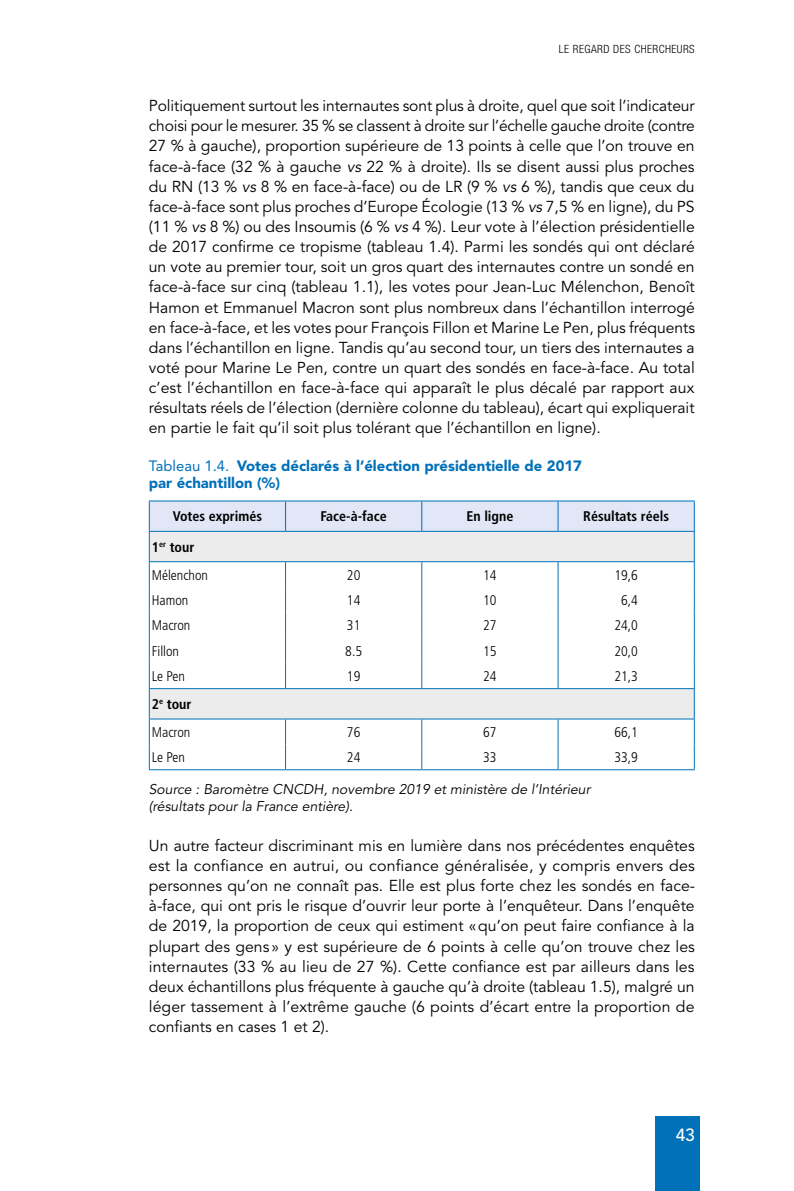
<style>
.page{position:relative;width:794px;height:1191px;background:#fff}
.page>*{position:absolute;margin:0;border:0;box-sizing:border-box;transform-origin:0 0}
.t1{font:500 17.5px "Avenir LT Std";color:#fff}
.t2{font:15.75px/20.1px "Avenir LT Std";color:#000;text-align:justify}
.Tableau_titre_mentio{font:900 14.88px/17.5px "Avenir LT Std";color:#0070b9}
.Tableau_chiffres{font:300 condensed 14px "Frutiger LT Std";color:#000}
.Tableau_source{font:italic 14px/16.6px "Avenir LT Std";color:#000}
.Tableau_tétière{font:700 condensed 14px "Frutiger LT Std";color:#000}
.t3{font:300 condensed 11.38px "Helvetica Neue LT Std";color:#000}
.s1{font-style:italic}
.s2{font-weight:400}
</style>
<div class="page">
<div style="left:655px;top:1116px;width:44px;height:75px;background:#0070b9"></div>
<hr style="left:149px;top:769px;width:136px;height:1px;background:#0070b9">
<hr style="left:285px;top:769px;width:137px;height:1px;background:#0070b9">
<hr style="left:422px;top:769px;width:136px;height:1px;background:#0070b9">
<hr style="left:558px;top:769px;width:136px;height:1px;background:#0070b9">
<hr style="left:149px;top:500px;width:136px;height:1px;background:#0070b9">
<hr style="left:285px;top:500px;width:137px;height:1px;background:#0070b9">
<hr style="left:422px;top:500px;width:136px;height:1px;background:#0070b9">
<hr style="left:558px;top:500px;width:136px;height:1px;background:#0070b9">
<svg style="left:149px;top:501px;width:546px;height:268px"></svg>
<hr style="left:149px;top:718px;width:136px;height:1px;background:#0070b9">
<hr style="left:285px;top:718px;width:137px;height:1px;background:#0070b9">
<hr style="left:422px;top:718px;width:136px;height:1px;background:#0070b9">
<hr style="left:558px;top:718px;width:136px;height:1px;background:#0070b9">
<p class="t3" style="left:559px;top:42px;width:21px">LE REGARD</p>
<p class="t3" style="left:613px;top:42px;width:7px">DES</p>
<p class="t3" style="left:634px;top:42px;width:44px">CHERCHEURS</p>
<p class="t2" style="left:149px;top:96px;width:547px">Politiquement surtout les internautes sont plus à droite, quel que soit l’indicateur choisi pour le mesurer. 35 % se classent à droite sur l’échelle gauche droite (contre 27 % à gauche), proportion supérieure de 13 points à celle que l’on trouve en face-à-face (32 % à gauche <span class="s1">vs</span> 22 % à droite). Ils se disent aussi plus proches du RN (13 % <span class="s1">vs</span> 8 % en face-à-face) ou de LR (9 % <span class="s1">vs</span> 6 %), tandis que ceux du face-à-face sont plus proches d’Europe Écologie (13 % <span class="s1">vs</span> 7,5 % en ligne), du PS (11 % <span class="s1">vs</span> 8 %) ou des Insoumis (6 % <span class="s1">vs</span> 4 %). Leur vote à l’élection présidentielle de 2017 confirme ce tropisme (tableau 1.4). Parmi les sondés qui ont déclaré un vote au premier tour, soit un gros quart des internautes contre un sondé en face-à-face sur cinq (tableau 1.1), les votes pour Jean-Luc Mélenchon, Benoît Hamon et Emmanuel Macron sont plus nombreux dans l’échantillon interrogé en face-à-face, et les votes pour François Fillon et Marine Le Pen, plus fréquents dans l’échantillon en ligne. Tandis qu’au second tour, un tiers des internautes a voté pour Marine Le Pen, contre un quart des sondés en face-à-face. Au total c’est l’échantillon en face-à-face qui apparaît le plus décalé par rapport aux résultats réels de l’élection (dernière colonne du tableau), écart qui expliquerait en partie le fait qu’il soit plus tolérant que l’échantillon en ligne).</p>
<p class="Tableau_titre_mentio" style="left:149px;top:456px;width:435px"><span class="s2">Tableau 1.4.</span> Votes déclarés à l’élection présidentielle de 2017 par échantillon (%)</p>
<p class="Tableau_tétière" style="left:173px;top:508px;width:91px">Votes exprimés</p>
<p class="Tableau_tétière" style="left:320px;top:508px;width:68px">Face-à-face</p>
<p class="Tableau_tétière" style="left:466px;top:508px;width:48px">En ligne</p>
<p class="Tableau_tétière" style="left:583px;top:508px;width:87px">Résultats réels</p>
<p class="Tableau_tétière" style="left:152px;top:538px;width:44px">1<sup>er</sup> tour</p>
<p class="Tableau_chiffres" style="left:152px;top:567px;width:58px">Mélenchon</p>
<p class="Tableau_chiffres" style="left:347px;top:567px;width:15px">20</p>
<p class="Tableau_chiffres" style="left:483px;top:567px;width:15px">14</p>
<p class="Tableau_chiffres" style="left:614px;top:567px;width:25px">19,6</p>
<p class="Tableau_chiffres" style="left:152px;top:592px;width:38px">Hamon</p>
<p class="Tableau_chiffres" style="left:347px;top:592px;width:15px">14</p>
<p class="Tableau_chiffres" style="left:483px;top:592px;width:15px">10</p>
<p class="Tableau_chiffres" style="left:621px;top:592px;width:18px">6,4</p>
<p class="Tableau_chiffres" style="left:152px;top:617px;width:40px">Macron</p>
<p class="Tableau_chiffres" style="left:347px;top:617px;width:15px">31</p>
<p class="Tableau_chiffres" style="left:483px;top:617px;width:15px">27</p>
<p class="Tableau_chiffres" style="left:614px;top:617px;width:25px">24,0</p>
<p class="Tableau_chiffres" style="left:152px;top:643px;width:29px">Fillon</p>
<p class="Tableau_chiffres" style="left:345px;top:643px;width:18px">8.5</p>
<p class="Tableau_chiffres" style="left:483px;top:643px;width:15px">15</p>
<p class="Tableau_chiffres" style="left:614px;top:643px;width:25px">20,0</p>
<p class="Tableau_chiffres" style="left:152px;top:668px;width:35px">Le Pen</p>
<p class="Tableau_chiffres" style="left:347px;top:668px;width:15px">19</p>
<p class="Tableau_chiffres" style="left:483px;top:668px;width:15px">24</p>
<p class="Tableau_chiffres" style="left:614px;top:668px;width:25px">21,3</p>
<p class="Tableau_tétière" style="left:152px;top:696px;width:41px">2<sup>e</sup> tour</p>
<p class="Tableau_chiffres" style="left:152px;top:724px;width:40px">Macron</p>
<p class="Tableau_chiffres" style="left:347px;top:724px;width:15px">76</p>
<p class="Tableau_chiffres" style="left:483px;top:724px;width:15px">67</p>
<p class="Tableau_chiffres" style="left:614px;top:724px;width:25px">66,1</p>
<p class="Tableau_chiffres" style="left:152px;top:749px;width:35px">Le Pen</p>
<p class="Tableau_chiffres" style="left:347px;top:749px;width:15px">24</p>
<p class="Tableau_chiffres" style="left:483px;top:749px;width:15px">33</p>
<p class="Tableau_chiffres" style="left:614px;top:749px;width:25px">33,9</p>
<p class="Tableau_source" style="left:149px;top:781px;width:443px">Source : Baromètre CNCDH, novembre 2019 et ministère de l’Intérieur (résultats pour la France entière).</p>
<p class="t2" style="left:149px;top:836px;width:548px">Un autre facteur discriminant mis en lumière dans nos précédentes enquêtes est la confiance en autrui, ou confiance généralisée, y compris envers des personnes qu’on ne connaît pas. Elle est plus forte chez les sondés en face&shy;à-face, qui ont pris le risque d’ouvrir leur porte à l’enquêteur. Dans l’enquête de 2019, la proportion de ceux qui estiment «qu’on peut faire confiance à la plupart des gens » y est supérieure de 6 points à celle qu’on trouve chez les internautes (33 % au lieu de 27 %). Cette confiance est par ailleurs dans les deux échantillons plus fréquente à gauche qu’à droite (tableau 1.5), malgré un léger tassement à l’extrême gauche (6 points d’écart entre la proportion de confiants en cases 1 et 2).</p>
<p class="t1" style="left:676px;top:1125px;width:20px">43</p>
</div>
